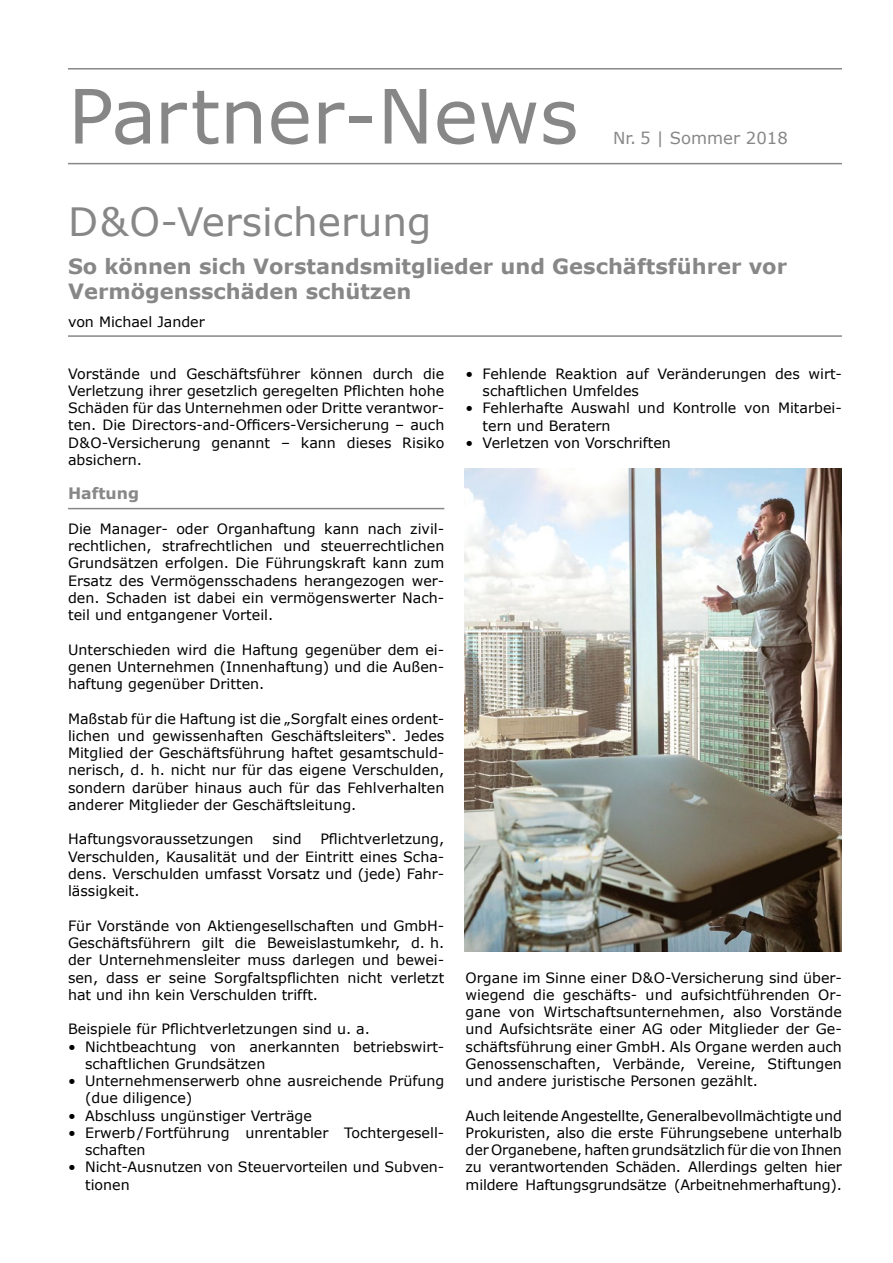
<style>
.page{position:relative;width:893px;height:1263px;background:#fff}
.page>*{position:absolute;margin:0;border:0;box-sizing:border-box;transform-origin:0 0}
.t1{font:75px "Verdana";color:#868786}
.t2{font:39px "Verdana";color:#868786}
.t3{font:700 21px/25.2px "Verdana";color:#868786}
.t4{font:16.5px "Verdana";color:#868786}
.t5{font:700 15.75px "Verdana";color:#868786}
.t6{font:14.25px/17.2px "Verdana";color:#000;text-align:justify}
</style>
<div class="page">
<hr style="left:68px;top:68px;width:774px;height:2px;background:#868786">
<hr style="left:68px;top:163px;width:774px;height:1px;background:#868786">
<hr style="left:68px;top:335px;width:774px;height:2px;background:#868786">
<hr style="left:68px;top:508px;width:376px;height:1px;background:#868786">
<img style="left:465px;top:468px;width:377px;height:483px">
<h1 class="t1" style="left:68px;top:65px;width:512px">Partner-News</h1>
<p class="t4" style="left:613px;top:126px;width:176px">Nr. 5 | Sommer 2018</p>
<h2 class="t2" style="left:68px;top:195px;width:365px">D&amp;O-Versicherung</h2>
<h3 class="t3" style="left:68px;top:253px;width:721px">So können sich Vorstandsmitglieder und Geschäftsführer vor<br>Vermögensschäden schützen</h3>
<p class="t6" style="left:68px;top:313px;width:138px">von Michael Jander</p>
<p class="t6" style="left:68px;top:365px;width:378px">Vorstände und Geschäftsführer können durch die Verletzung ihrer gesetzlich geregelten Pflichten hohe Schäden für das Unternehmen oder Dritte verantwor&shy;ten. Die Directors-and-Officers-Versicherung – auch D&amp;O-Versicherung genannt – kann dieses Risiko absichern.</p>
<p class="t5" style="left:68px;top:482px;width:72px">Haftung</p>
<p class="t6" style="left:68px;top:520px;width:378px">Die Manager- oder Organhaftung kann nach zivil&shy;rechtlichen, strafrechtlichen und steuerrechtlichen Grundsätzen erfolgen. Die Führungskraft kann zum Ersatz des Vermögensschadens herangezogen wer&shy;den. Schaden ist dabei ein vermögenswerter Nach&shy;teil und entgangener Vorteil.</p>
<p class="t6" style="left:68px;top:641px;width:378px">Unterschieden wird die Haftung gegenüber dem ei&shy;genen Unternehmen (Innenhaftung) und die Außen&shy;haftung gegenüber Dritten.</p>
<p class="t6" style="left:68px;top:710px;width:378px">Maßstab für die Haftung ist die „Sorgfalt eines ordent&shy;lichen und gewissenhaften Geschäftsleiters“. Jedes Mitglied der Geschäftsführung haftet gesamtschuld&shy;nerisch, d. h. nicht nur für das eigene Verschulden, sondern darüber hinaus auch für das Fehlverhalten anderer Mitglieder der Geschäftsleitung.</p>
<p class="t6" style="left:68px;top:830px;width:187px">Haftungsvoraussetzungen</p>
<p class="t6" style="left:272px;top:830px;width:31px">sind</p>
<p class="t6" style="left:68px;top:830px;width:378px;text-indent:252px">Pflichtverletzung, Verschulden, Kausalität und der Eintritt eines Scha&shy;dens. Verschulden umfasst Vorsatz und (jede) Fahr&shy;lässigkeit.</p>
<p class="t6" style="left:68px;top:917px;width:378px">Für Vorstände von Aktiengesellschaften und GmbH-Geschäftsführern gilt die Beweislastumkehr, d. h. der Unternehmensleiter muss darlegen und bewei&shy;sen, dass er seine Sorgfaltspflichten nicht verletzt hat und ihn kein Verschulden trifft.</p>
<p class="t6" style="left:68px;top:1020px;width:303px">Beispiele für Pflichtverletzungen sind u. a.</p>
<p class="t6" style="left:85px;top:1037px;width:361px;text-indent:-17px">• Nichtbeachtung von anerkannten betriebswirt&shy;schaftlichen Grundsätzen</p>
<p class="t6" style="left:85px;top:1072px;width:361px;text-indent:-17px">• Unternehmenserwerb ohne ausreichende Prüfung (due diligence)</p>
<p class="t6" style="left:68px;top:1106px;width:245px">• Abschluss ungünstiger Verträge</p>
<p class="t6" style="left:85px;top:1124px;width:361px;text-indent:-17px">• Erwerb/Fortführung unrentabler Tochtergesell&shy;schaften</p>
<p class="t6" style="left:85px;top:1158px;width:361px;text-indent:-17px">• Nicht-Ausnutzen von Steuervorteilen und Subven&shy;tionen</p>
<p class="t6" style="left:483px;top:365px;width:361px;text-indent:-17px">• Fehlende Reaktion auf Veränderungen des wirt&shy;schaftlichen Umfeldes</p>
<p class="t6" style="left:483px;top:399px;width:361px;text-indent:-17px">• Fehlerhafte Auswahl und Kontrolle von Mitarbei&shy;tern und Beratern</p>
<p class="t6" style="left:466px;top:434px;width:207px">• Verletzen von Vorschriften</p>
<p class="t6" style="left:466px;top:969px;width:378px">Organe im Sinne einer D&amp;O-Versicherung sind über&shy;wiegend die geschäfts- und aufsichtführenden Or&shy;gane von Wirtschaftsunternehmen, also Vorstände und Aufsichtsräte einer AG oder Mitglieder der Ge&shy;schäftsführung einer GmbH. Als Organe werden auch Genossenschaften, Verbände, Vereine, Stiftungen und andere juristische Personen gezählt.</p>
<p class="t6" style="left:466px;top:1107px;width:378px">Auch leitende Angestellte, Generalbevollmächtigte und Prokuristen, also die erste Führungsebene unterhalb der Organebene, haften grundsätzlich für die von Ihnen zu verantwortenden Schäden. Allerdings gelten hier mildere Haftungsgrundsätze (Arbeitnehmerhaftung).</p>
</div>
